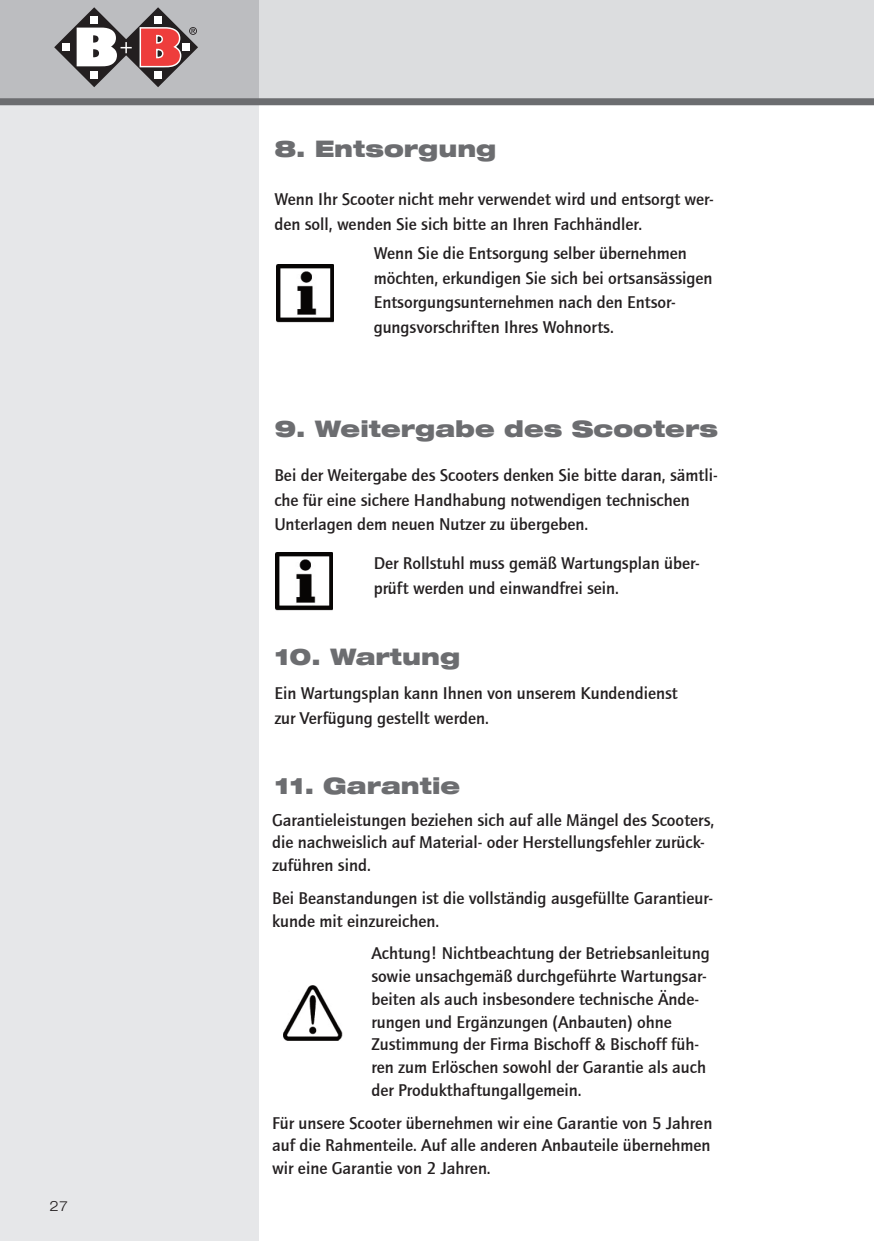
<style>
.page{position:relative;width:874px;height:1241px;background:#fff}
.page>*{position:absolute;margin:0;border:0;box-sizing:border-box;transform-origin:0 0}
.t1{font:900 expanded 22.75px "Helvetica Neue";color:#6c6d70}
.t2{font:500 17.5px/22.8px "Quay Sans";color:#231f20}
.t3{font:300 14px "Helve Neu Lig Ext";color:#231f20}
</style>
<div class="page">
<div style="left:258px;top:0;width:615px;height:102px;background:#dcdddf"></div>
<div style="left:0;top:0;width:258px;height:1240px;background:#e6e7e9"></div>
<div style="left:0;top:0;width:258px;height:102px;background:#bcbdc0"></div>
<div style="left:0;top:98px;width:873px;height:7px;background:#6c6d70"></div>
<svg style="left:54px;top:7px;width:144px;height:80px"></svg>
<svg style="left:333px;top:264px;width:1px;height:59px"></svg>
<img style="left:276px;top:264px;width:57px;height:59px">
<div style="left:274px;top:552px;width:60px;height:60px;background:#070504"></div>
<img style="left:275px;top:552px;width:57px;height:60px">
<img style="left:283px;top:985px;width:59px;height:55px">
<p class="t3" style="left:50px;top:1200px;width:20px">27</p>
<h1 class="t1" style="left:274px;top:140px;width:223px">8. Entsorgung</h1>
<p class="t2" style="left:274px;top:189px;width:441px;line-height:24.5px">Wenn Ihr Scooter nicht mehr verwendet wird und entsorgt wer&shy;den soll, wenden Sie sich bitte an Ihren Fachhändler.</p>
<p class="t2" style="left:373px;top:243px;width:340px;line-height:24.5px">Wenn Sie die Entsorgung selber übernehmen möchten, erkundigen Sie sich bei ortsansässigen Entsorgungsunternehmen nach den Entsor&shy;gungsvorschriften Ihres Wohnorts.</p>
<h1 class="t1" style="left:274px;top:420px;width:445px">9. Weitergabe des Scooters</h1>
<p class="t2" style="left:274px;top:464px;width:444px;line-height:24.5px">Bei der Weitergabe des Scooters denken Sie bitte daran, sämtli&shy;che für eine sichere Handhabung notwendigen technischen<br>Unterlagen dem neuen Nutzer zu übergeben.</p>
<p class="t2" style="left:373px;top:552px;width:327px;line-height:24.5px">Der Rollstuhl muss gemäß Wartungsplan über&shy;prüft werden und einwandfrei sein.</p>
<h1 class="t1" style="left:274px;top:648px;width:187px">10. Wartung</h1>
<p class="t2" style="left:274px;top:682px;width:405px;line-height:24.5px">Ein Wartungsplan kann Ihnen von unserem Kundendienst zur Verfügung gestellt werden.</p>
<h1 class="t1" style="left:274px;top:777px;width:187px">11. Garantie</h1>
<p class="t2" style="left:272px;top:809px;width:443px">Garantieleistungen beziehen sich auf alle Mängel des Scooters, die nachweislich auf Material- oder Herstellungsfehler zurück&shy;zuführen sind.</p>
<p class="t2" style="left:272px;top:888px;width:442px">Bei Beanstandungen ist die vollständig ausgefüllte Garantieur&shy;kunde mit einzureichen.</p>
<p class="t2" style="left:371px;top:943px;width:339px">Achtung! Nichtbeachtung der Betriebsanleitung sowie unsachgemäß durchgeführte Wartungsar&shy;beiten als auch insbesondere technische Ände&shy;rungen und Ergänzungen (Anbauten) ohne Zustimmung der Firma Bischoff &amp; Bischoff füh&shy;ren zum Erlöschen sowohl der Garantie als auch der Produkthaftungallgemein.</p>
<p class="t2" style="left:272px;top:1112px;width:441px;text-align:justify">Für unsere Scooter übernehmen wir eine Garantie von 5 Jahren auf die Rahmenteile. Auf alle anderen Anbauteile übernehmen wir eine Garantie von 2 Jahren.</p>
</div>
